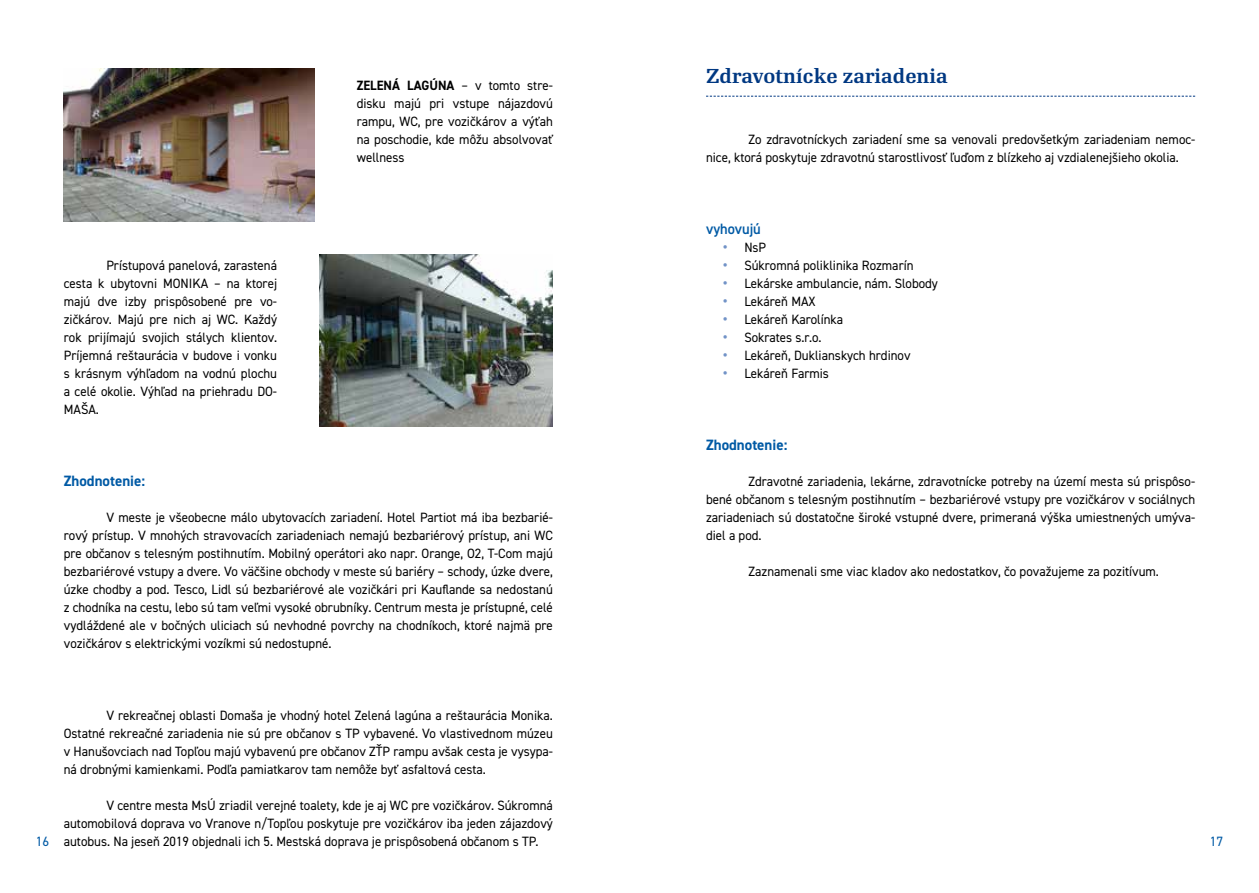
<style>
.page{position:relative;width:1259px;height:893px;background:#fff}
.page>*{position:absolute;margin:0;border:0;box-sizing:border-box;transform-origin:0 0}
.t1{font:600 19.5px "Re Public";color:#003882}
.t2{font:700 15px "DIN2014";color:#005aa5}
.t3{font:600 15px "DIN2014";color:#005aa5;scale:.96 1}
.t4{font:13.5px/18px "DIN2014";color:#000;text-align:justify;scale:.96 1}
.t5{font:13.5px "DIN2014";color:#005aa5}
.s1{font-weight:700}
.s2{font-weight:700;font-size:15px;color:#7293c7}
</style>
<div class="page">
<svg style="left:706px;top:96px;width:489px;height:1px"></svg>
<img style="left:64px;top:68px;width:250px;height:153px">
<img style="left:320px;top:255px;width:233px;height:172px">
<p class="t4" style="left:64px;top:256px;width:224px;text-indent:43px">Prístupová panelová, zarastená cesta k ubytovni MONIKA – na ktorej majú dve izby prispôsobené pre vo&shy;zičkárov. Majú pre nich aj WC. Každý rok prijímajú svojich stálych klientov.<br>Príjemná reštaurácia v budove i vonku s krásnym výhľadom na vodnú plochu a celé okolie. Výhľad na priehradu DO-MAŠA.</p>
<p class="t4" style="left:357px;top:76px;width:206px"><span class="s1">ZELENÁ LAGÚNA</span> – v tomto stre&shy;disku majú pri vstupe nájazdovú rampu, WC, pre vozičkárov a výťah na poschodie, kde môžu absolvovať wellness</p>
<p class="t2" style="left:64px;top:471px;width:83px">Zhodnotenie:</p>
<p class="t4" style="left:64px;top:508px;width:511px;text-indent:43px">V meste je všeobecne málo ubytovacích zariadení. Hotel Partiot má iba bezbarié&shy;rový prístup. V mnohých stravovacích zariadeniach nemajú bezbariérový prístup, ani WC pre občanov s telesným postihnutím. Mobilný operátori ako napr. Orange, O2, T-Com majú bezbariérové vstupy a dvere. Vo väčšine obchody v meste sú bariéry – schody, úzke dvere, úzke chodby a pod. Tesco, Lidl sú bezbariérové ale vozičkári pri Kauflande sa nedostanú z chodníka na cestu, lebo sú tam veľmi vysoké obrubníky. Centrum mesta je prístupné, celé vydláždené ale v bočných uliciach sú nevhodné povrchy na chodníkoch, ktoré najmä pre vozičkárov s elektrickými vozíkmi sú nedostupné.</p>
<h1 class="t1" style="left:706px;top:64px;width:243px">Zdravotnícke zariadenia</h1>
<p class="t4" style="left:706px;top:130px;width:511px;text-indent:43px">Zo zdravotníckych zariadení sme sa venovali predovšetkým zariadeniam nemoc&shy;nice, ktorá poskytuje zdravotnú starostlivosť ľuďom z blízkeho aj vzdialenejšieho okolia.</p>
<p class="t3" style="left:706px;top:219px;width:58px">vyhovujú</p>
<p class="t4" style="left:723px;top:238px;width:46px"><span class="s2">•</span> NsP</p>
<p class="t4" style="left:723px;top:256px;width:200px"><span class="s2">•</span> Súkromná poliklinika Rozmarín</p>
<p class="t4" style="left:723px;top:274px;width:225px"><span class="s2">•</span> Lekárske ambulancie, nám. Slobody</p>
<p class="t4" style="left:723px;top:292px;width:98px"><span class="s2">•</span> Lekáreň MAX</p>
<p class="t4" style="left:723px;top:310px;width:127px"><span class="s2">•</span> Lekáreň Karolínka</p>
<p class="t4" style="left:723px;top:328px;width:104px"><span class="s2">•</span> Sokrates s.r.o.</p>
<p class="t4" style="left:723px;top:346px;width:197px"><span class="s2">•</span> Lekáreň, Duklianskych hrdinov</p>
<p class="t4" style="left:723px;top:364px;width:112px"><span class="s2">•</span> Lekáreň Farmis</p>
<p class="t2" style="left:706px;top:435px;width:83px">Zhodnotenie:</p>
<p class="t4" style="left:706px;top:472px;width:511px;text-indent:43px">Zdravotné zariadenia, lekárne, zdravotnícke potreby na území mesta sú prispôso&shy;bené občanom s telesným postihnutím – bezbariérové vstupy pre vozičkárov v sociálnych zariadeniach sú dostatočne široké vstupné dvere, primeraná výška umiestnených umýva&shy;diel a pod.</p>
<p class="t4" style="left:748px;top:562px;width:429px">Zaznamenali sme viac kladov ako nedostatkov, čo považujeme za pozitívum.</p>
<p class="t4" style="left:64px;top:706px;width:511px;text-indent:43px">V rekreačnej oblasti Domaša je vhodný hotel Zelená lagúna a reštaurácia Monika.<br>Ostatné rekreačné zariadenia nie sú pre občanov s TP vybavené. Vo vlastivednom múzeu v Hanušovciach nad Topľou majú vybavenú pre občanov ZŤP rampu avšak cesta je vysypa&shy;ná drobnými kamienkami. Podľa pamiatkarov tam nemôže byť asfaltová cesta.</p>
<p class="t4" style="left:64px;top:796px;width:511px;text-indent:43px">V centre mesta MsÚ zriadil verejné toalety, kde je aj WC pre vozičkárov. Súkromná automobilová doprava vo Vranove n/Topľou poskytuje pre vozičkárov iba jeden zájazdový autobus. Na jeseň 2019 objednali ich 5. Mestská doprava je prispôsobená občanom s TP.</p>
<p class="t5" style="left:36px;top:833px;width:15px">16</p>
<p class="t5" style="left:1209px;top:833px;width:15px">17</p>
</div>
